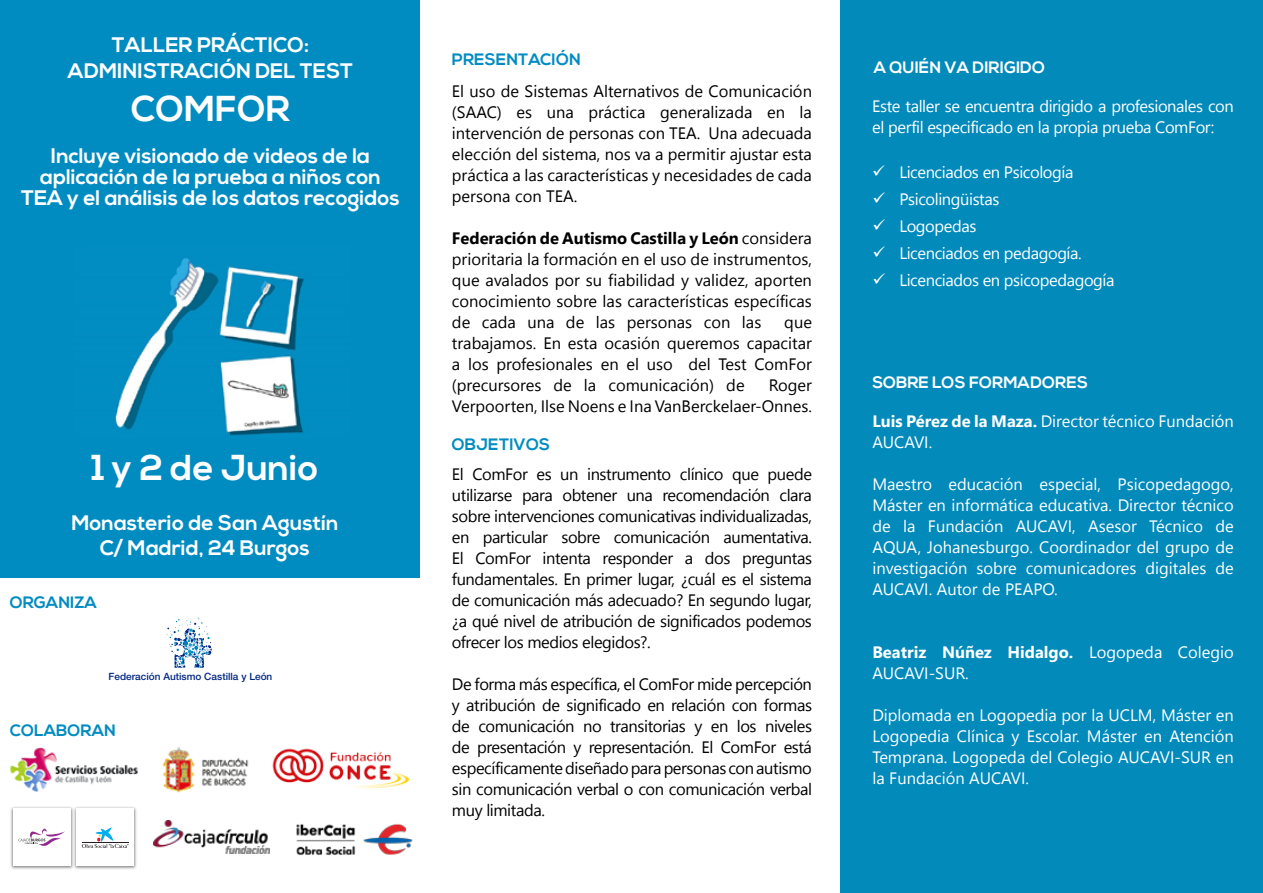
<style>
.page{position:relative;width:1263px;height:893px;background:#fff}
.page>*{position:absolute;margin:0;border:0;box-sizing:border-box;transform-origin:0 0}
.t1{font:700 36px "Nexa";color:#fff}
.t2{font:700 21px/25.2px "Nexa";color:#fff;text-align:center}
.t3{font:16.5px/21px "Nirmala UI";color:#000;text-align:justify}
.t4{font:16.5px/21px "Nirmala UI";letter-spacing:-.025em;color:#fff;text-align:justify}
.t5{font:16.5px/21px "Nirmala UI";color:#fff}
.t6{font:700 16.5px "Nexa";color:#008cc1}
.t7{font:700 16.5px "Nexa";color:#fff}
.t8{font:500 10.05px "Helvetica Neue";color:#002683}
.s1{font-weight:700}
</style>
<div class="page">
<div style="left:840px;top:0;width:423px;height:893px;background:#028abb"></div>
<div style="left:0;top:0;width:420px;height:578px;background:#008cc1"></div>
<img style="left:115px;top:258px;width:189px;height:178px">
<img style="left:272px;top:748px;width:138px;height:40px">
<img style="left:162px;top:747px;width:87px;height:46px">
<svg style="left:167px;top:617px;width:45px;height:51px"></svg>
<img style="left:153px;top:820px;width:116px;height:34px">
<img style="left:296px;top:824px;width:117px;height:31px">
<img style="left:10px;top:748px;width:128px;height:44px">
<img style="left:75px;top:807px;width:62px;height:62px">
<div style="left:76px;top:808px;width:58px;height:58px;background:#fff"></div>
<svg style="left:82px;top:827px;width:47px;height:21px"></svg>
<img style="left:10px;top:807px;width:65px;height:62px">
<div style="left:13px;top:808px;width:57px;height:58px;background:#fff"></div>
<svg style="left:18px;top:828px;width:47px;height:18px"></svg>
<p class="t2" style="left:68px;top:33px;width:287px">TALLER PRÁCTICO:<br>ADMINISTRACIÓN DEL TEST</p>
<h1 class="t1" style="left:131px;top:88px;width:161px">COMFOR</h1>
<p class="t2" style="left:21px;top:146px;width:380px;line-height:21px">Incluye visionado de videos de la aplicación de la prueba a niños con<br>TEA y el análisis de los datos recogidos</p>
<h1 class="t1" style="left:91px;top:447px;width:229px">1 y 2 de Junio</h1>
<p class="t2" style="left:71px;top:511px;width:269px">Monasterio de San Agustín<br>C/ Madrid, 24 Burgos</p>
<p class="t6" style="left:10px;top:593px;width:89px">ORGANIZA</p>
<p class="t8" style="left:108px;top:671px;width:165px">Federación Autismo Castilla y León</p>
<p class="t6" style="left:10px;top:721px;width:108px">COLABORAN</p>
<p class="t6" style="left:452px;top:50px;width:130px">PRESENTACIÓN</p>
<p class="t3" style="left:452px;top:80px;width:362px">El uso de Sistemas Alternativos de Comunicación (SAAC) es una práctica generalizada en la intervención de personas con TEA. Una adecuada elección del sistema, nos va a permitir ajustar esta práctica a las características y necesidades de cada persona con TEA.</p>
<p class="t3" style="left:452px;top:227px;width:362px"><span class="s1">Federación de Autismo Castilla y León</span> considera prioritaria la formación en el uso de instrumentos, que avalados por su fiabilidad y validez, aporten conocimiento sobre las características específicas de cada una de las personas con las</p>
<p class="t3" style="left:452px;top:311px;width:362px;text-indent:332px">que trabajamos. En esta ocasión queremos capacitar a los profesionales en el uso del Test ComFor (precursores de la comunicación) de</p>
<p class="t3" style="left:452px;top:374px;width:362px;text-align:right">Roger<br>Verpoorten, Ilse Noens e Ina VanBerckelaer-Onnes.</p>
<p class="t6" style="left:452px;top:435px;width:100px">OBJETIVOS</p>
<p class="t3" style="left:452px;top:463px;width:362px">El ComFor es un instrumento clínico que puede utilizarse para obtener una recomendación clara sobre intervenciones comunicativas individualizadas, en particular sobre comunicación aumentativa.<br>El ComFor intenta responder a dos preguntas fundamentales. En primer lugar, ¿cuál es el sistema de comunicación más adecuado? En segundo lugar, ¿a qué nivel de atribución de significados podemos ofrecer los medios elegidos?.</p>
<p class="t3" style="left:452px;top:673px;width:362px">De forma más específica, el ComFor mide percepción y atribución de significado en relación con formas de comunicación no transitorias y en los niveles de presentación y representación. El ComFor está específicamente diseñado para personas con autismo sin comunicación verbal o con comunicación verbal muy limitada.</p>
<p class="t7" style="left:874px;top:58px;width:173px">A QUIÉN VA DIRIGIDO</p>
<p class="t4" style="left:872px;top:95px;width:363px">Este taller se encuentra dirigido a profesionales con el perfil especificado en la propia prueba ComFor:</p>
<p class="t4" style="left:872px;top:161px;width:203px">✓ Licenciados en Psicología</p>
<p class="t4" style="left:872px;top:188px;width:129px">✓ Psicolingüistas</p>
<p class="t4" style="left:872px;top:215px;width:105px">✓ Logopedas</p>
<p class="t4" style="left:872px;top:242px;width:211px">✓ Licenciados en pedagogía.</p>
<p class="t4" style="left:872px;top:269px;width:244px">✓ Licenciados en psicopedagogía</p>
<p class="t7" style="left:872px;top:372px;width:217px">SOBRE LOS FORMADORES</p>
<p class="t5" style="left:872px;top:409px;width:363px"><span class="s1">Luis Pérez de la Maza.</span> Director técnico Fundación<br>AUCAVI.</p>
<p class="t4" style="left:872px;top:472px;width:363px">Maestro educación especial, Psicopedagogo, Máster en informática educativa. Director técnico de la Fundación AUCAVI, Asesor Técnico de AQUA, Johanesburgo. Coordinador del grupo de investigación sobre comunicadores digitales de AUCAVI. Autor de PEAPO.</p>
<p class="t5" style="left:872px;top:640px;width:363px"><span class="s1">Beatriz Núñez Hidalgo.</span> Logopeda Colegio<br>AUCAVI-SUR.</p>
<p class="t4" style="left:872px;top:703px;width:363px">Diplomada en Logopedia por la UCLM, Máster en Logopedia Clínica y Escolar. Máster en Atención Temprana. Logopeda del Colegio AUCAVI-SUR en la Fundación AUCAVI.</p>
</div>
